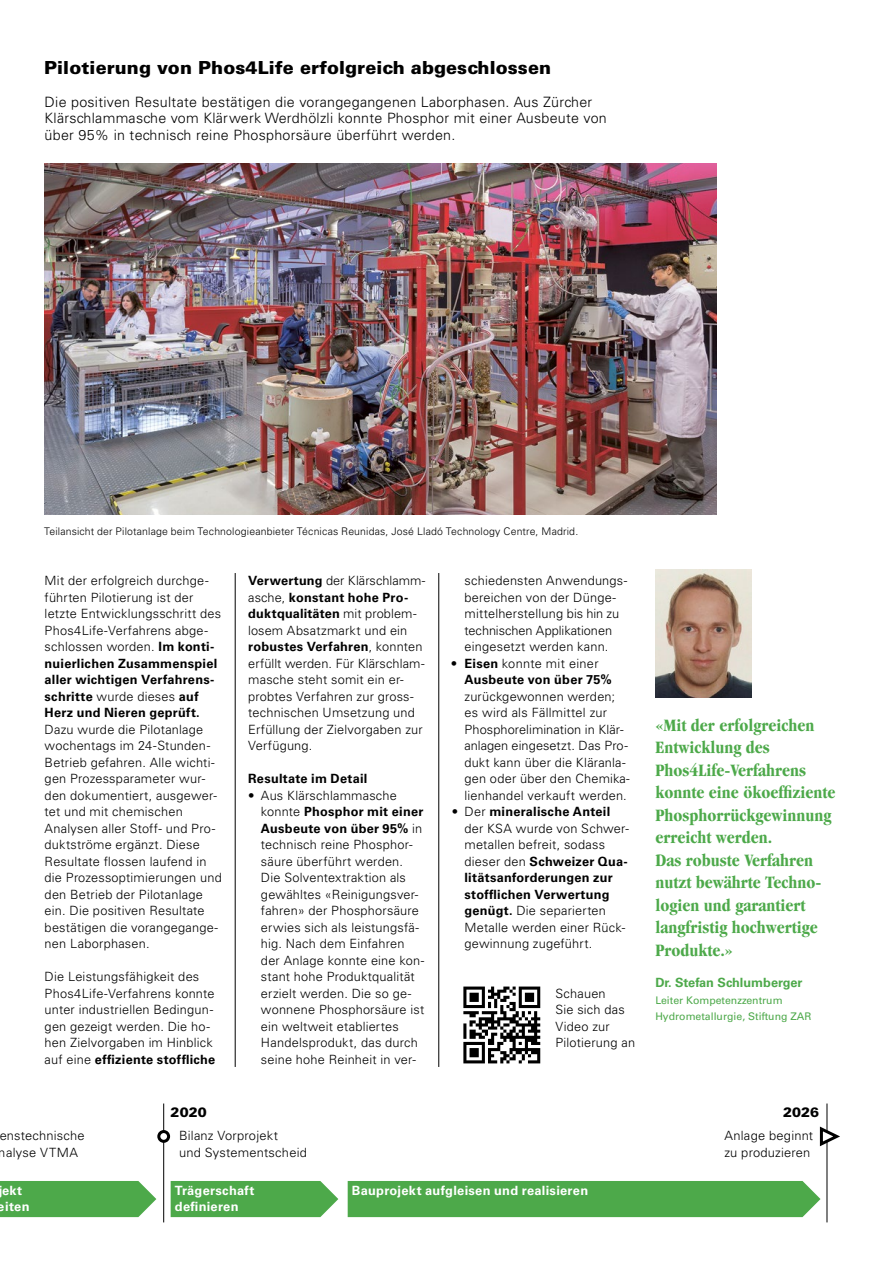
<style>
.page{position:relative;width:893px;height:1263px;background:#fff}
.page>*{position:absolute;margin:0;border:0;box-sizing:border-box;transform-origin:0 0}
.t1{font:700 condensed 18px/22.5px "Garamond LT";color:#4da94a}
.t2{font:900 18px "Univers LT";letter-spacing:.005em;color:#000}
.t3{font:300 14.25px/16.5px "Univers LT";letter-spacing:.02em;color:#000}
.t4{font:900 13.5px "Univers LT";letter-spacing:.005em;color:#000}
.t5{font:300 12.75px/16.5px "Univers LT";letter-spacing:.015em;color:#000}
.t6{font:700 12.75px/16.5px "Univers LT";letter-spacing:.02em;color:#fff;text-align:center}
.t7{font:700 12.75px/16.5px "Univers LT";letter-spacing:.02em;color:#000}
.t8{font:700 12.75px "Univers LT";color:#4da94a}
.t9{font:300 10.5px "Univers LT";letter-spacing:.015em;color:#000}
.t10{font:10.5px/16.5px "Univers LT";color:#4da94a}
.s1{font-weight:700}
.s2{font-weight:300}
</style>
<div class="page">
<img style="left:655px;top:569px;width:96px;height:128px">
<hr style="left:235px;top:573px;width:1px;height:494px;background:#000">
<hr style="left:438px;top:573px;width:1px;height:494px;background:#000">
<img style="left:45px;top:164px;width:672px;height:350px">
<hr style="left:163px;top:1103px;width:1px;height:119px;background:#000">
<hr style="left:827px;top:1103px;width:1px;height:119px;background:#000">
<div style="left:0;top:1181px;width:156px;height:36px;background:#4da94a"></div>
<div style="left:171px;top:1181px;width:167px;height:36px;background:#4da94a"></div>
<div style="left:348px;top:1181px;width:472px;height:36px;background:#4da94a"></div>
<div style="left:159px;top:1131px;width:10px;height:10px;background:#fff;border-radius:50%"></div>
<div style="left:157px;top:1130px;width:13px;height:13px;border:3px solid #000;border-radius:50%"></div>
<svg style="left:819px;top:1124px;width:21px;height:25px"></svg>
<svg style="left:463px;top:986px;width:77px;height:77px"></svg>
<h1 class="t2" style="left:44px;top:56px;width:508px">Pilotierung von Phos4Life erfolgreich abgeschlossen</h1>
<p class="t3" style="left:45px;top:94px;width:564px">Die positiven Resultate bestätigen die vorangegangenen Laborphasen. Aus Zürcher<br>Klärschlammasche vom Klärwerk Werdhölzli konnte Phosphor mit einer Ausbeute von über 95% in technisch reine Phosphorsäure überführt werden.</p>
<p class="t9" style="left:44px;top:524px;width:536px">Teilansicht der Pilotanlage beim Technologieanbieter Técnicas Reunidas, José Lladó Technology Centre, Madrid.</p>
<p class="t5" style="left:45px;top:573px;width:178px">Mit der erfolgreich durchge&shy;führten Pilotierung ist der letzte Entwicklungsschritt des<br>Phos4Life-Verfahrens abge&shy;schlossen worden. <span class="s1">Im konti&shy;nuierlichen Zusammenspiel aller wichtigen Verfahrens&shy;schritte</span> wurde dieses <span class="s1">auf<br>Herz und Nieren geprüft.</span></p>
<p class="t5" style="left:45px;top:721px;width:179px">Dazu wurde die Pilotanlage wochentags im 24-Stunden-<br>Betrieb gefahren. Alle wichti&shy;gen Prozessparameter wur&shy;den dokumentiert, ausgewer&shy;tet und mit chemischen<br>Analysen aller Stoff- und Pro&shy;duktströme ergänzt. Diese<br>Resultate flossen laufend in die Prozessoptimierungen und den Betrieb der Pilotanlage ein. Die positiven Resultate bestätigen die vorangegange&shy;nen Laborphasen.</p>
<p class="t5" style="left:45px;top:968px;width:172px">Die Leistungsfähigkeit des<br>Phos4Life-Verfahrens konnte unter industriellen Bedingun&shy;gen gezeigt werden. Die ho&shy;hen Zielvorgaben im Hinblick auf eine <span class="s1">effiziente stoffliche</span></p>
<p class="t5" style="left:248px;top:572px;width:179px"><span class="s1">Verwertung</span> der Klärschlamm&shy;asche, <span class="s1">konstant hohe Pro&shy;duktqualitäten</span> mit problem&shy;losem Absatzmarkt und ein <span class="s1">robustes Verfahren</span>, konnten erfüllt werden. Für Klärschlam&shy;masche steht somit ein er&shy;probtes Verfahren zur gross&shy;technischen Umsetzung und<br>Erfüllung der Zielvorgaben zur<br>Verfügung.</p>
<p class="t7" style="left:248px;top:771px;width:121px">Resultate im Detail</p>
<p class="t5" style="left:261px;top:787px;width:165px;text-indent:-13px">• Aus Klärschlammasche konnte <span class="s1">Phosphor mit einer<br>Ausbeute von über 95%</span> in technisch reine Phosphor&shy;säure überführt werden.<br>Die Solventextraktion als gewähltes «Reinigungsver&shy;fahren» der Phosphorsäure erwies sich als leistungsfä&shy;hig. Nach dem Einfahren der Anlage konnte eine kon&shy;stant hohe Produktqualität erzielt werden. Die so ge&shy;wonnene Phosphorsäure ist ein weltweit etabliertes<br>Handelsprodukt, das durch seine hohe Reinheit in ver-</p>
<p class="t5" style="left:465px;top:572px;width:164px">schiedensten Anwendungs&shy;bereichen von der Dünge&shy;mittelherstellung bis hin zu technischen Applikationen eingesetzt werden kann.</p>
<p class="t7" style="left:465px;top:655px;width:149px;text-indent:-13px">• Eisen <span class="s2">konnte mit einer<br></span>Ausbeute von über 75%</p>
<p class="t5" style="left:465px;top:688px;width:167px">zurückgewonnen werden; es wird als Fällmittel zur<br>Phosphorelimination in Klär&shy;anlagen eingesetzt. Das Pro&shy;dukt kann über die Kläranla&shy;gen oder über den Chemika&shy;lienhandel verkauft werden.</p>
<p class="t5" style="left:464px;top:803px;width:166px;text-indent:-13px">• Der <span class="s1">mineralische Anteil </span>der KSA wurde von Schwer&shy;metallen befreit, sodass dieser den <span class="s1">Schweizer Qua&shy;litätsanforderungen zur stofflichen Verwertung genügt.</span> Die separierten<br>Metalle werden einer Rück&shy;gewinnung zugeführt.</p>
<p class="t5" style="left:555px;top:985px;width:81px">Schauen<br>Sie sich das<br>Video zur<br>Pilotierung an</p>
<p class="t1" style="left:655px;top:713px;width:181px">«Mit der erfolgreichen<br>Entwicklung des<br>Phos4Life-Verfahrens konnte eine ökoeffiziente<br>Phosphorrückgewinnung erreicht werden.<br>Das robuste Verfahren nutzt bewährte Techno&shy;logien und garantiert langfristig hochwertige<br>Produkte.»</p>
<p class="t8" style="left:655px;top:975px;width:149px">Dr. Stefan Schlumberger</p>
<p class="t10" style="left:655px;top:992px;width:158px">Leiter Kompetenzzentrum<br>Hydrometallurgie, Stiftung ZAR</p>
<p class="t5" style="left:-1px;top:1127px;width:88px">enstechnische nalyse VTMA</p>
<p class="t4" style="left:171px;top:1104px;width:38px">2020</p>
<p class="t4" style="left:783px;top:1104px;width:38px">2026</p>
<p class="t5" style="left:724px;top:1127px;width:90px">Anlage beginnt zu produzieren</p>
<p class="t5" style="left:179px;top:1127px;width:129px">Bilanz Vorprojekt<br>und Systementscheid</p>
<p class="t6" style="left:-2px;top:1182px;width:33px">ekt eiten</p>
<p class="t6" style="left:175px;top:1182px;width:81px;text-align:left">Trägerschaft definieren</p>
<p class="t6" style="left:352px;top:1182px;width:238px">Bauprojekt aufgleisen und realisieren</p>
</div>
